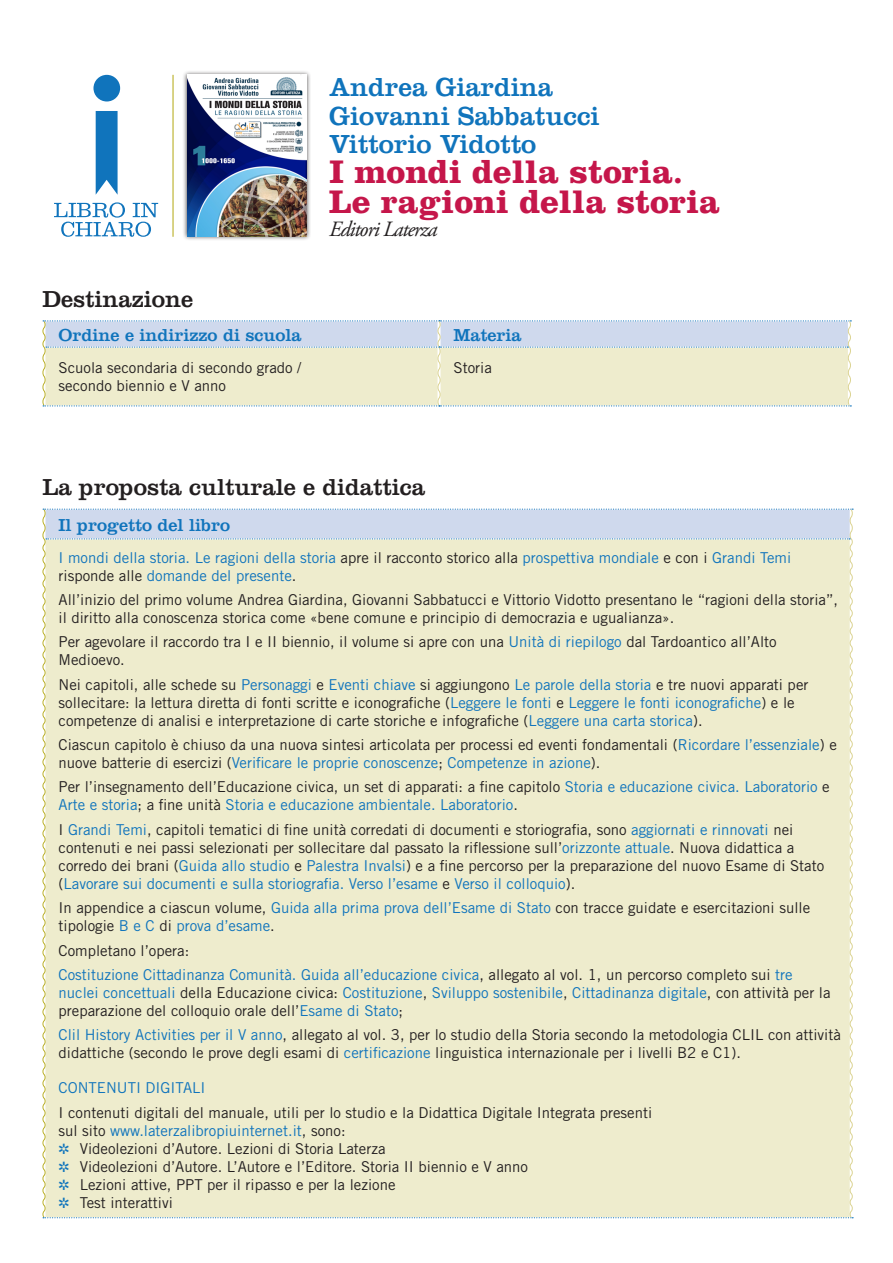
<style>
.page{position:relative;width:893px;height:1263px;background:#fff}
.page>*{position:absolute;margin:0;border:0;box-sizing:border-box;transform-origin:0 0}
.t1{font:700 33.9px/30px "Clarendon";color:#c5164a}
.t2{font:27.15px/28.5px "Clarendon";color:#1074bc}
.t3{font:24px "Clarendon";color:#231f20}
.t4{font:italic 21.75px "Adobe Garamond Pro";letter-spacing:-.05em;color:#231f20}
.t5{font:18px "Clarendon";color:#1074bc}
.t6{font:15px/18px "Trade Gothic LT Std";color:#231f20}
.t7{font:15px/18px "Trade Gothic LT Std";color:#1074bc}
.s1{color:#231f20}
.s2{color:#1074bc}
</style>
<div class="page">
<svg style="left:42px;top:320px;width:810px;height:86px;background:#e2e5d7"></svg>
<div style="left:42px;top:509px;width:812px;height:709px;background:#eeeccd"></div>
<hr style="left:172px;top:75px;width:2px;height:162px;background:#bbb12a">
<svg style="left:96px;top:111px;width:22px;height:84px;background:#2a83c3"></svg>
<div style="left:93px;top:75px;width:27px;height:26px;background:#1074bc;border-radius:50%"></div>
<svg style="left:54px;top:202px;width:104px;height:35px"></svg>
<div style="left:182px;top:70px;width:129px;height:171px;background:#231f20;opacity:.75"></div>
<img style="left:187px;top:74px;width:119px;height:162px">
<h3 class="t3" style="left:43px;top:285px;width:152px">Destinazione</h3>
<h2 class="t2" style="left:329px;top:72px;width:272px">Andrea Giardina<br>Giovanni Sabbatucci<br>Vittorio Vidotto</h2>
<h1 class="t1" style="left:329px;top:156px;width:392px">I mondi della storia.<br>Le ragioni della storia</h1>
<h3 class="t4" style="left:329px;top:216px;width:110px">Editori Laterza</h3>
<p class="t5" style="left:59px;top:325px;width:244px">Ordine e indirizzo di scuola</p>
<p class="t5" style="left:454px;top:325px;width:70px">Materia</p>
<p class="t6" style="left:59px;top:358px;width:244px">Scuola secondaria di secondo grado / secondo biennio e V anno</p>
<p class="t6" style="left:454px;top:358px;width:40px">Storia</p>
<h3 class="t3" style="left:43px;top:473px;width:384px">La proposta culturale e didattica</h3>
<p class="t5" style="left:59px;top:515px;width:173px">Il progetto del libro</p>
<p class="t7" style="left:59px;top:548px;width:734px">I mondi della storia. Le ragioni della storia <span class="s1">apre il racconto storico alla</span> prospettiva mondiale <span class="s1">e con i</span> Grandi Temi <span class="s1">risponde alle</span> domande del presente<span class="s1">.</span></p>
<p class="t6" style="left:59px;top:590px;width:781px">All’inizio del primo volume Andrea Giardina, Giovanni Sabbatucci e Vittorio Vidotto presentano le “ragioni della storia”, il diritto alla conoscenza storica come «bene comune e principio di democrazia e ugualianza».</p>
<p class="t6" style="left:59px;top:633px;width:720px">Per agevolare il raccordo tra I e II biennio, il volume si apre con una <span class="s2">Unità di riepilogo</span> dal Tardoantico all’Alto<br>Medioevo.</p>
<p class="t6" style="left:59px;top:675px;width:751px">Nei capitoli, alle schede su <span class="s2">Personaggi</span> e <span class="s2">Eventi chiave</span> si aggiungono <span class="s2">Le parole della storia</span> e tre nuovi apparati per sollecitare: la lettura diretta di fonti scritte e iconografiche (<span class="s2">Leggere le fonti</span> e <span class="s2">Leggere le fonti iconografiche</span>) e le competenze di analisi e interpretazione di carte storiche e infografiche (<span class="s2">Leggere una carta storica</span>).</p>
<p class="t6" style="left:59px;top:735px;width:780px">Ciascun capitolo è chiuso da una nuova sintesi articolata per processi ed eventi fondamentali (<span class="s2">Ricordare l’essenziale</span>) e nuove batterie di esercizi (<span class="s2">Verificare le proprie conoscenze</span>; <span class="s2">Competenze in azione</span>).</p>
<p class="t7" style="left:59px;top:778px;width:773px"><span class="s1">Per l’insegnamento dell’Educazione civica, un set di apparati: a fine capitolo</span> Storia e educazione civica. Laboratorio <span class="s1">e<br></span>Arte e storia<span class="s1">; a fine unità</span> Storia e educazione ambientale. Laboratorio<span class="s1">.</span></p>
<p class="t6" style="left:59px;top:820px;width:767px">I <span class="s2">Grandi Temi</span>, capitoli tematici di fine unità corredati di documenti e storiografia, sono <span class="s2">aggiornati e rinnovati</span> nei contenuti e nei passi selezionati per sollecitare dal passato la riflessione sull’<span class="s2">orizzonte attuale</span>. Nuova didattica a corredo dei brani (<span class="s2">Guida allo studio</span> e <span class="s2">Palestra Invalsi</span>) e a fine percorso per la preparazione del nuovo Esame di Stato (<span class="s2">Lavorare sui documenti e sulla storiografia. Verso l’esame</span> e <span class="s2">Verso il colloquio</span>).</p>
<p class="t6" style="left:59px;top:899px;width:753px">In appendice a ciascun volume, <span class="s2">Guida alla prima prova dell’Esame di Stato</span> con tracce guidate e esercitazioni sulle tipologie <span class="s2">B e C</span> di <span class="s2">prova d’esame</span>.</p>
<p class="t7" style="left:59px;top:938px;width:736px;line-height:24.3px"><span class="s1">Completano l’opera:<br></span>Costituzione Cittadinanza Comunità. Guida all’educazione civica<span class="s1">, allegato al vol. 1, un percorso completo sui</span> tre</p>
<p class="t7" style="left:59px;top:983px;width:774px">nuclei concettuali <span class="s1">della Educazione civica:</span> Costituzione<span class="s1">,</span> Sviluppo sostenibile<span class="s1">,</span> Cittadinanza digitale<span class="s1">, con attività per la preparazione del colloquio orale dell’</span>Esame di Stato<span class="s1">;</span></p>
<p class="t6" style="left:59px;top:1026px;width:784px"><span class="s2">Clil History Activities per il V anno</span>, allegato al vol. 3, per lo studio della Storia secondo la metodologia CLIL con attività didattiche (secondo le prove degli esami di <span class="s2">certificazione</span> linguistica internazionale per i livelli B2 e C1).</p>
<p class="t7" style="left:59px;top:1079px;width:149px">CONTENUTI DIGITALI</p>
<p class="t6" style="left:59px;top:1103px;width:595px">I contenuti digitali del manuale, utili per lo studio e la Didattica Digitale Integrata presenti sul sito <span class="s2">www.laterzalibropiuinternet.it</span>, sono:<br><span class="s2">✲</span> Videolezioni d’Autore. Lezioni di Storia Laterza<br><span class="s2">✲</span> Videolezioni d’Autore. L’Autore e l’Editore. Storia II biennio e V anno<br><span class="s2">✲</span> Lezioni attive, PPT per il ripasso e per la lezione<br><span class="s2">✲</span> Test interattivi</p>
</div>
